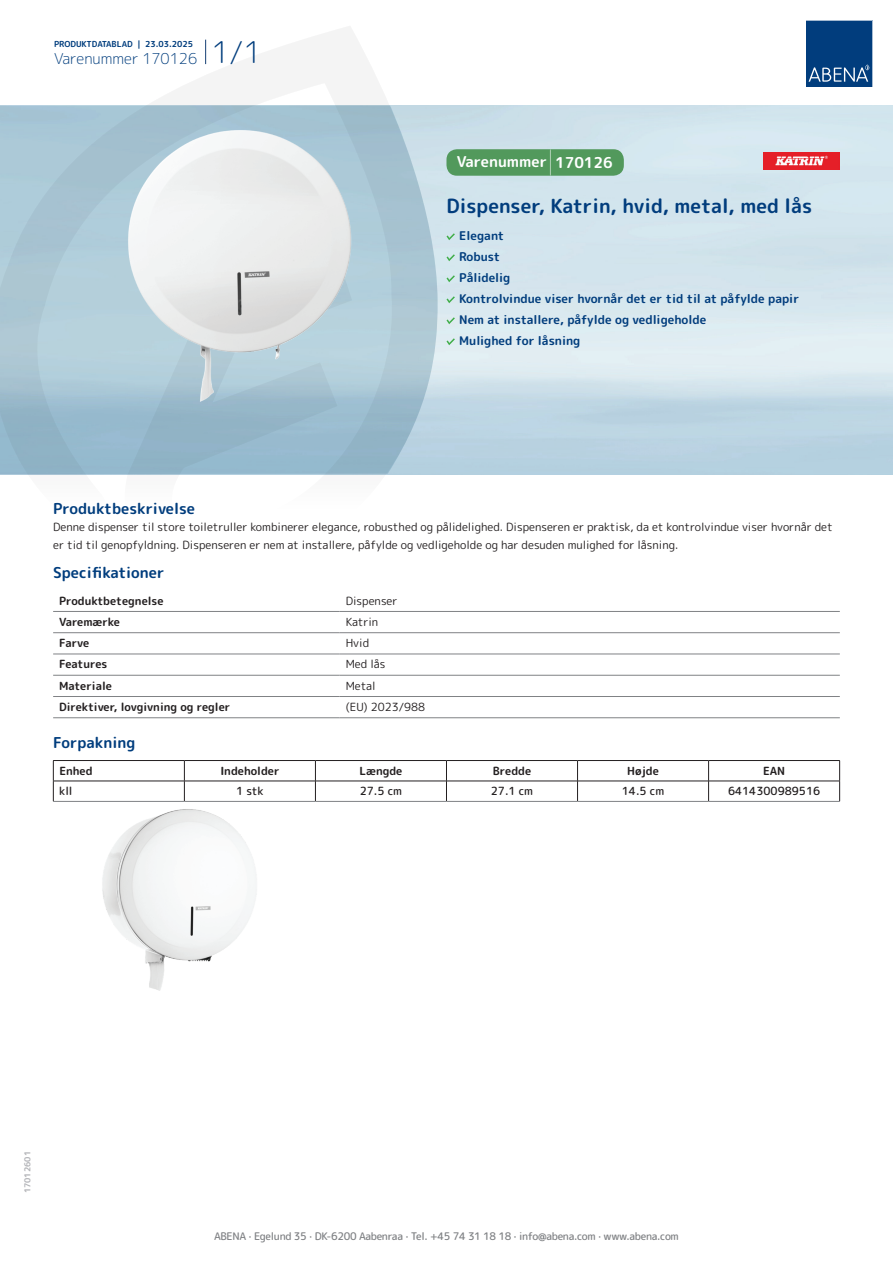
<style>
.page{position:relative;width:893px;height:1263px;background:#fff}
.page>*{position:absolute;margin:0;border:0;box-sizing:border-box;transform-origin:0 0}
.t1{font:700 19.5px "Rounded Mplus 1 c";color:#013d7d}
.t2{font:700 15px "Rounded Mplus 1 c";color:#013d7d}
.t3{font:300 15px "Rounded Mplus 1 c";color:#013d7d}
.t4{font:700 15px "Rounded Mplus 1 c";color:#fff}
.t5{font:700 12px/21px "Rounded Mplus 1 c";color:#013d7d}
.t6{font:11.25px/18px "Rounded Mplus 1 c";color:#231f20}
.t7{font:700 11.25px "Rounded Mplus 1 c";color:#231f20}
.t8{font:500 11.25px "Rounded Mplus 1 c";color:#231f20}
.t9{font:500 10.5px "Rounded Mplus 1 c";letter-spacing:-.03em;color:#808285}
.t10{font:700 8.25px "Rounded Mplus 1 c";color:#013d7d}
.t11{font:700 8.25px "Rounded Mplus 1 c";color:#b2b3b7}
.s1{font-size:30px}
.s2{font-size:25.5px}
</style>
<div class="page">
<svg style="left:0;top:26px;width:439px;height:449px"></svg>
<svg style="left:0;top:106px;width:438px;height:368px;background:#a5c3d2"></svg>
<svg style="left:205px;top:40px;width:1px;height:24px"></svg>
<svg style="left:806px;top:20px;width:67px;height:67px;background:#144b86"></svg>
<img style="left:126px;top:127px;width:226px;height:275px">
<hr style="left:53px;top:611px;width:287px;height:1px;background:#808285">
<hr style="left:340px;top:611px;width:500px;height:1px;background:#808285">
<hr style="left:53px;top:632px;width:287px;height:1px;background:#808285">
<hr style="left:340px;top:632px;width:500px;height:1px;background:#808285">
<hr style="left:53px;top:654px;width:287px;height:1px;background:#808285">
<hr style="left:340px;top:654px;width:500px;height:1px;background:#808285">
<hr style="left:53px;top:675px;width:287px;height:1px;background:#808285">
<hr style="left:340px;top:675px;width:500px;height:1px;background:#808285">
<hr style="left:53px;top:696px;width:287px;height:1px;background:#808285">
<hr style="left:340px;top:696px;width:500px;height:1px;background:#808285">
<hr style="left:53px;top:717px;width:287px;height:1px;background:#808285">
<hr style="left:340px;top:717px;width:500px;height:1px;background:#808285">
<hr style="left:53px;top:760px;width:131px;height:1px;background:#231f20">
<hr style="left:184px;top:760px;width:131px;height:1px;background:#231f20">
<hr style="left:315px;top:760px;width:131px;height:1px;background:#231f20">
<hr style="left:446px;top:760px;width:131px;height:1px;background:#231f20">
<hr style="left:577px;top:760px;width:132px;height:1px;background:#231f20">
<hr style="left:709px;top:760px;width:131px;height:1px;background:#231f20">
<hr style="left:53px;top:781px;width:131px;height:1px;background:#231f20">
<svg style="left:53px;top:761px;width:1px;height:40px"></svg>
<hr style="left:184px;top:781px;width:131px;height:1px;background:#231f20">
<svg style="left:184px;top:761px;width:1px;height:40px"></svg>
<hr style="left:315px;top:781px;width:131px;height:1px;background:#231f20">
<svg style="left:315px;top:761px;width:1px;height:40px"></svg>
<hr style="left:446px;top:781px;width:131px;height:1px;background:#231f20">
<svg style="left:446px;top:761px;width:1px;height:40px"></svg>
<hr style="left:577px;top:781px;width:132px;height:1px;background:#231f20">
<svg style="left:577px;top:761px;width:1px;height:40px"></svg>
<hr style="left:709px;top:781px;width:131px;height:1px;background:#231f20">
<svg style="left:708px;top:761px;width:1px;height:40px"></svg>
<svg style="left:839px;top:761px;width:1px;height:40px"></svg>
<hr style="left:53px;top:801px;width:131px;height:1px;background:#808285">
<hr style="left:184px;top:801px;width:131px;height:1px;background:#808285">
<hr style="left:315px;top:801px;width:131px;height:1px;background:#808285">
<hr style="left:446px;top:801px;width:131px;height:1px;background:#808285">
<hr style="left:577px;top:801px;width:132px;height:1px;background:#808285">
<hr style="left:709px;top:801px;width:131px;height:1px;background:#808285">
<img style="left:102px;top:809px;width:155px;height:181px">
<svg style="left:446px;top:233px;width:9px;height:7px"></svg>
<svg style="left:446px;top:254px;width:9px;height:7px"></svg>
<svg style="left:446px;top:275px;width:9px;height:7px"></svg>
<svg style="left:446px;top:296px;width:9px;height:7px"></svg>
<svg style="left:446px;top:317px;width:9px;height:7px"></svg>
<svg style="left:446px;top:338px;width:9px;height:7px"></svg>
<div style="left:446px;top:149px;width:178px;height:27px;background:#52995c;border-radius:10px"></div>
<img style="left:763px;top:152px;width:77px;height:18px">
<p class="t10" style="left:54px;top:38px;width:141px">PRODUKTDATABLAD | 23.03.2025</p>
<h2 class="t3" style="left:54px;top:48px;width:209px">Varenummer 170126 <span class="s1">1/1</span></h2>
<h2 class="t4" style="left:457px;top:151px;width:157px">Varenummer <span class="s2">|</span> 170126</h2>
<h1 class="t1" style="left:446px;top:192px;width:367px">Dispenser, Katrin, hvid, metal, med lås</h1>
<p class="t5" style="left:459px;top:225px;width:341px">Elegant<br>Robust<br>Pålidelig<br>Kontrolvindue viser hvornår det er tid til at påfylde papir<br>Nem at installere, påfylde og vedligeholde<br>Mulighed for låsning</p>
<h2 class="t2" style="left:53px;top:498px;width:143px">Produktbeskrivelse</h2>
<p class="t6" style="left:53px;top:517px;width:781px">Denne dispenser til store toiletruller kombinerer elegance, robusthed og pålidelighed. Dispenseren er praktisk, da et kontrolvindue viser hvornår det er tid til genopfyldning. Dispenseren er nem at installere, påfylde og vedligeholde og har desuden mulighed for låsning.</p>
<h2 class="t2" style="left:53px;top:562px;width:113px">Specifikationer</h2>
<p class="t7" style="left:59px;top:592px;width:106px">Produktbetegnelse</p>
<p class="t6" style="left:346px;top:591px;width:53px">Dispenser</p>
<p class="t7" style="left:59px;top:614px;width:62px">Varemærke</p>
<p class="t6" style="left:346px;top:613px;width:34px">Katrin</p>
<p class="t7" style="left:59px;top:635px;width:32px">Farve</p>
<p class="t6" style="left:346px;top:634px;width:25px">Hvid</p>
<p class="t7" style="left:59px;top:656px;width:50px">Features</p>
<p class="t6" style="left:346px;top:655px;width:41px">Med lås</p>
<p class="t7" style="left:59px;top:678px;width:54px">Materiale</p>
<p class="t6" style="left:346px;top:676px;width:31px">Metal</p>
<p class="t7" style="left:59px;top:699px;width:173px">Direktiver, lovgivning og regler</p>
<p class="t6" style="left:346px;top:698px;width:81px">(EU) 2023/988</p>
<h2 class="t2" style="left:53px;top:732px;width:84px">Forpakning</h2>
<p class="t7" style="left:59px;top:763px;width:35px">Enhed</p>
<p class="t7" style="left:220px;top:763px;width:61px">Indeholder</p>
<p class="t7" style="left:359px;top:763px;width:44px">Længde</p>
<p class="t7" style="left:493px;top:763px;width:40px">Bredde</p>
<p class="t7" style="left:627px;top:763px;width:33px">Højde</p>
<p class="t7" style="left:763px;top:763px;width:24px">EAN</p>
<p class="t8" style="left:59px;top:783px;width:15px">kll</p>
<p class="t8" style="left:236px;top:783px;width:29px">1 stk</p>
<p class="t8" style="left:360px;top:783px;width:44px">27.5 cm</p>
<p class="t8" style="left:491px;top:783px;width:44px">27.1 cm</p>
<p class="t8" style="left:622px;top:783px;width:44px">14.5 cm</p>
<p class="t8" style="left:728px;top:783px;width:94px">6414300989516</p>
<p class="t11" style="left:22px;top:1193px;width:44px;rotate:-90deg">17012601</p>
<p class="t9" style="left:214px;top:1229px;width:466px">ABENA · Egelund 35 · DK-6200 Aabenraa · Tel. +45 74 31 18 18 · info@abena.com · www.abena.com</p>
</div>
